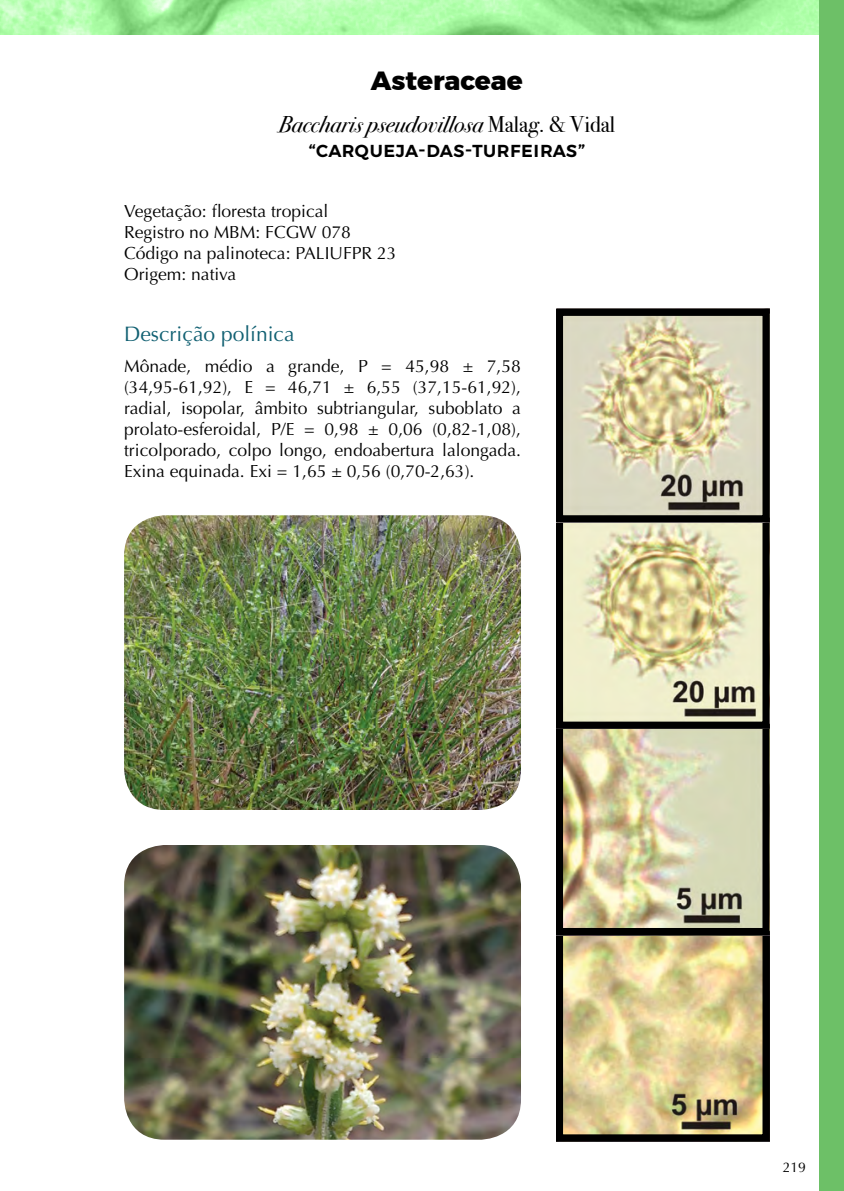
<style>
.page{position:relative;width:844px;height:1191px;background:#fff}
.page>*{position:absolute;margin:0;border:0;box-sizing:border-box;transform-origin:0 0}
.t1{font:800 26.25px "Montserrat";color:#000}
.t2{font:italic 22.75px "Bodoni Svty Two ITCTT";color:#000}
.t3{font:500 21px "Montserrat";color:#000}
.t4{font:21px "Optima";color:#116072}
.t5{font:17.5px/21px "Optima";color:#000;text-align:justify}
.t6{font:14px "Optima";color:#000}
.s1{font-style:normal}
</style>
<div class="page">
<svg style="left:0;top:0;width:819px;height:35px;background:#a2ef9d"></svg>
<div style="left:819px;top:0;width:24px;height:1191px;background:#6dc067"></div>
<img style="left:124px;top:845px;width:397px;height:294px">
<img style="left:124px;top:515px;width:397px;height:295px">
<img style="left:564px;top:936px;width:197px;height:197px">
<div style="left:556px;top:928px;width:213px;height:213px;border:7px solid #000"></div>
<img style="left:564px;top:729px;width:197px;height:198px">
<div style="left:556px;top:721px;width:213px;height:214px;border:7px solid #000"></div>
<img style="left:564px;top:523px;width:197px;height:197px">
<div style="left:556px;top:515px;width:213px;height:213px;border:7px solid #000"></div>
<img style="left:564px;top:317px;width:197px;height:197px">
<div style="left:556px;top:309px;width:213px;height:213px;border:7px solid #000"></div>
<h1 class="t1" style="left:370px;top:59px;width:154px">Asteraceae</h1>
<h2 class="t2" style="left:278px;top:105px;width:338px">Baccharis pseudovillosa <span class="s1">Malag. &amp; Vidal</span></h2>
<p class="t3" style="left:308px;top:133px;width:278px">“CARQUEJA-DAS-TURFEIRAS”</p>
<p class="t5" style="left:124px;top:201px;width:274px;text-align:left">Vegetação: floresta tropical<br>Registro no MBM: FCGW 078<br>Código na palinoteca: PALIUFPR 23<br>Origem: nativa</p>
<p class="t4" style="left:124px;top:322px;width:172px">Descrição polínica</p>
<p class="t5" style="left:124px;top:356px;width:398px">Mônade, médio a grande, P = 45,98 ± 7,58 (34,95-61,92), E = 46,71 ± 6,55 (37,15-61,92), radial, isopolar, âmbito subtriangular, suboblato a prolato-esferoidal, P/E = 0,98 ± 0,06 (0,82-1,08), tricolporado, colpo longo, endoabertura lalongada.<br>Exina equinada. Exi = 1,65 ± 0,56 (0,70-2,63).</p>
<p class="t6" style="left:782px;top:1158px;width:25px">219</p>
</div>
